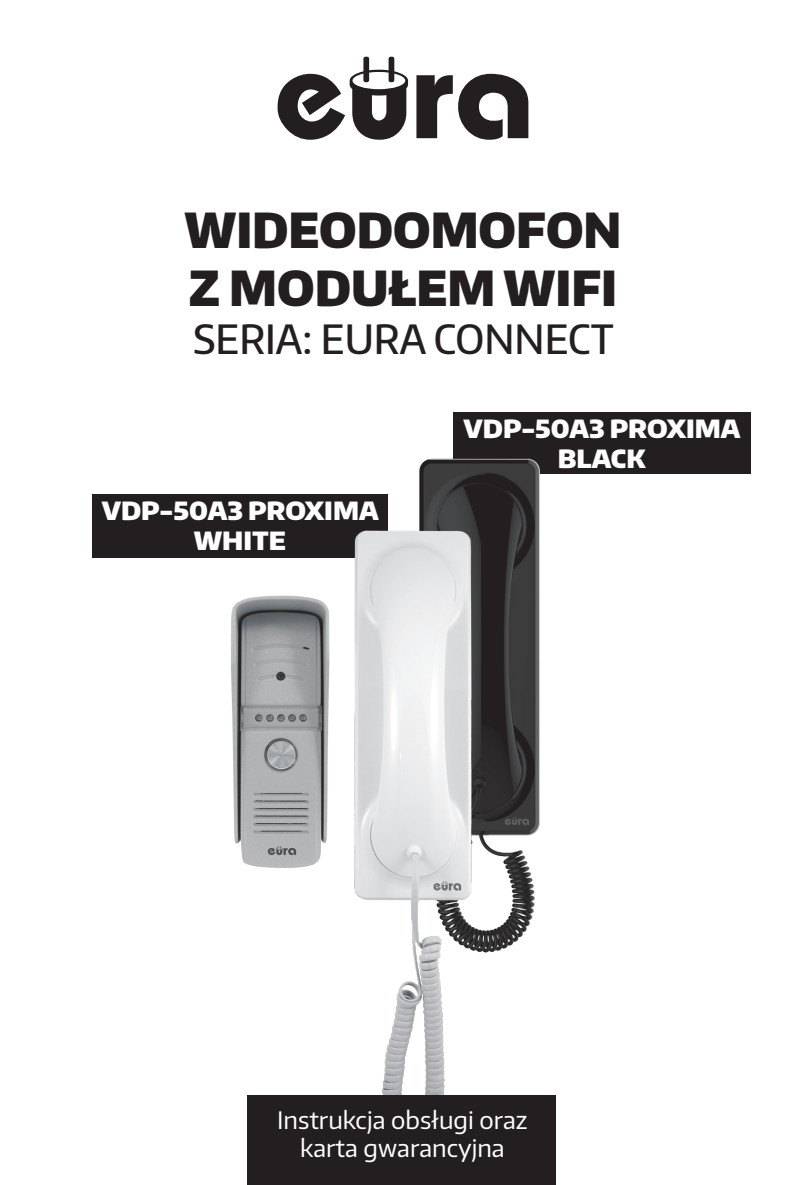
<style>
.page{position:relative;width:806px;height:1185px;background:#fff}
.page>*{position:absolute;margin:0;border:0;box-sizing:border-box;transform-origin:0 0}
.t1{font:900 48.2px/58px "Encode Sans Narrow";color:#231f20}
.t2{font:500 40.2px "Encode Sans Narrow";color:#231f20}
.t3{font:900 25px/30.2px "Encode Sans";color:#fff;text-align:center}
.t4{font:24px/28.8px "Encode Sans";color:#fff;text-align:center}
</style>
<div class="page">
<div style="left:452px;top:412px;width:297px;height:61px;background:#231f20"></div>
<div style="left:92px;top:494px;width:295px;height:63px;background:#231f20"></div>
<img style="left:419px;top:449px;width:148px;height:504px">
<svg style="left:458px;top:74px;width:70px;height:66px"></svg>
<svg style="left:416px;top:75px;width:36px;height:63px"></svg>
<svg style="left:277px;top:57px;width:131px;height:83px"></svg>
<img style="left:231px;top:595px;width:99px;height:273px">
<img style="left:339px;top:517px;width:147px;height:579px">
<div style="left:247px;top:1096px;width:309px;height:89px;background:#231f20"></div>
<h1 class="t1" style="left:184px;top:200px;width:438px">WIDEODOMOFON<br>Z MODUŁEM WIFI</h1>
<h2 class="t2" style="left:193px;top:313px;width:422px">SERIA: EURA CONNECT</h2>
<p class="t3" style="left:102px;top:494px;width:278px">VDP-50A3 PROXIMA<br>WHITE</p>
<p class="t3" style="left:463px;top:413px;width:278px">VDP-50A3 PROXIMA<br>BLACK</p>
<p class="t4" style="left:277px;top:1104px;width:252px">Instrukcja obsługi oraz karta gwarancyjna</p>
</div>
